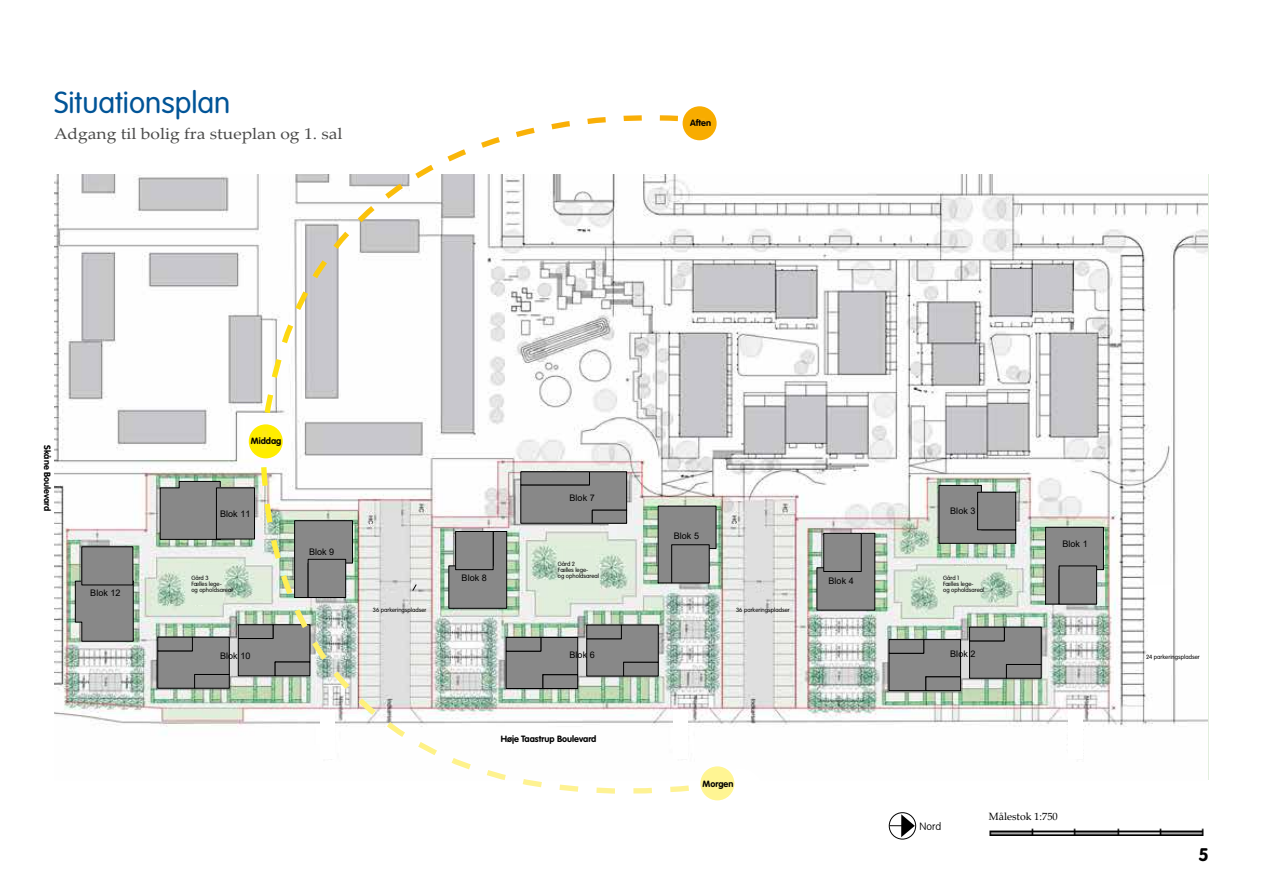
<style>
.page{position:relative;width:1263px;height:893px;background:#fff}
.page>*{position:absolute;margin:0;border:0;box-sizing:border-box;transform-origin:0 0}
.t1{font:300 30px "VAG Rounded Std";color:#005497}
.t2{font:700 18px "VAG Rounded Std";color:#000}
.t3{font:15.75px "Palatino Linotype";color:#4a4a49;scale:1.1 1}
.t4{font:10.5px "Palatino Linotype";color:#000}
.t5{font:100 10.5px "VAG Rounded Std";color:#000}
.t6{font:9px "Arial";color:#000}
.t7{font:700 9px "VAG Rounded Std";color:#000}
.t8{font:300 6px/6px "VAG Rounded Std";color:#000}
</style>
<div class="page">
<img style="left:54px;top:174px;width:1154px;height:561px">
<svg style="left:1045px;top:527px;width:58px;height:77px;background:#858685"></svg>
<div style="left:1059px;top:566px;width:38px;height:38px;background:#888"></div>
<div style="left:1059px;top:566px;width:38px;height:38px;border:1px solid #000"></div>
<svg style="left:939px;top:485px;width:77px;height:58px;background:#888989"></svg>
<div style="left:977px;top:492px;width:39px;height:38px;background:#888"></div>
<div style="left:977px;top:492px;width:39px;height:38px;border:1px solid #000"></div>
<svg style="left:817px;top:533px;width:58px;height:77px;background:#838383"></svg>
<div style="left:824px;top:533px;width:37px;height:38px;background:#888"></div>
<svg style="left:160px;top:481px;width:60px;height:58px;background:#868686"></svg>
<div style="left:216px;top:488px;width:38px;height:51px;background:#888"></div>
<div style="left:216px;top:488px;width:39px;height:51px;border:1px solid #000"></div>
<svg style="left:75px;top:581px;width:58px;height:60px;background:#858585"></svg>
<div style="left:82px;top:547px;width:51px;height:38px;background:#888"></div>
<svg style="left:238px;top:638px;width:20px;height:38px"></svg>
<div style="left:238px;top:625px;width:35px;height:13px;background:#888"></div>
<svg style="left:158px;top:637px;width:71px;height:51px;background:#828282"></svg>
<div style="left:195px;top:674px;width:34px;height:14px;background:#888"></div>
<div style="left:195px;top:674px;width:34px;height:14px;border:1px solid #000"></div>
<div style="left:158px;top:637px;width:34px;height:14px;background:#888"></div>
<div style="left:158px;top:637px;width:34px;height:14px;border:1px solid #000"></div>
<svg style="left:969px;top:627px;width:72px;height:51px;background:#828282"></svg>
<div style="left:1006px;top:664px;width:35px;height:14px;background:#888"></div>
<div style="left:1006px;top:664px;width:35px;height:14px;border:1px solid #000"></div>
<div style="left:969px;top:627px;width:35px;height:14px;background:#888"></div>
<div style="left:969px;top:627px;width:35px;height:14px;border:1px solid #000"></div>
<svg style="left:889px;top:639px;width:72px;height:52px;background:#7e7e7e"></svg>
<div style="left:926px;top:677px;width:34px;height:14px;background:#888"></div>
<div style="left:926px;top:677px;width:35px;height:14px;border:1px solid #000"></div>
<div style="left:889px;top:640px;width:35px;height:13px;background:#888"></div>
<div style="left:889px;top:639px;width:35px;height:14px;border:1px solid #000"></div>
<img style="left:989px;top:828px;width:215px;height:8px">
<div style="left:682px;top:106px;width:35px;height:34px;background:#f8ac00;border-radius:50%"></div>
<div style="left:249px;top:424px;width:34px;height:34px;background:#ffed00;border-radius:50%"></div>
<div style="left:700px;top:766px;width:34px;height:34px;background:#fff593;border-radius:50%"></div>
<svg style="left:258px;top:114px;width:464px;height:678px"></svg>
<div style="left:386px;top:593px;width:15px;height:41px;background:#dfdfdf"></div>
<div style="left:749px;top:593px;width:16px;height:41px;background:#dfdfdf"></div>
<div style="left:564px;top:549px;width:31px;height:42px;background:#e0eddc"></div>
<div style="left:191px;top:563px;width:32px;height:42px;background:#e0eddc"></div>
<div style="left:949px;top:567px;width:32px;height:37px;background:#e0eddc"></div>
<div style="left:1148px;top:586px;width:24px;height:84px;background:#fff"></div>
<div style="left:320px;top:710px;width:15px;height:49px;background:#fff"></div>
<div style="left:673px;top:710px;width:15px;height:49px;background:#fff"></div>
<div style="left:1068px;top:710px;width:15px;height:49px;background:#fff"></div>
<div style="left:889px;top:812px;width:27px;height:28px;border:1px solid #000;border-radius:50%"></div>
<svg style="left:889px;top:814px;width:26px;height:23px"></svg>
<h1 class="t1" style="left:54px;top:85px;width:178px">Situationsplan</h1>
<h3 class="t3" style="left:54px;top:122px;width:264px">Adgang til bolig fra stueplan og 1. sal</h3>
<h3 class="t7" style="left:690px;top:118px;width:22px">Aften</h3>
<h3 class="t7" style="left:53px;top:445px;width:68px;rotate:90deg">Skåne Boulevard</h3>
<h3 class="t6" style="left:90px;top:587px;width:32px">Blok 12</h3>
<h3 class="t7" style="left:251px;top:436px;width:32px">Middag</h3>
<h3 class="t6" style="left:569px;top:492px;width:27px">Blok 7</h3>
<h3 class="t6" style="left:220px;top:507px;width:32px">Blok 11</h3>
<h3 class="t6" style="left:950px;top:504px;width:27px">Blok 3</h3>
<h3 class="t6" style="left:309px;top:545px;width:27px">Blok 9</h3>
<h3 class="t6" style="left:674px;top:530px;width:27px">Blok 5</h3>
<h3 class="t6" style="left:1062px;top:537px;width:27px">Blok 1</h3>
<p class="t8" style="left:191px;top:575px;width:43px">Gård 3<br>Fælles lege-<br>og opholdsareal</p>
<h3 class="t6" style="left:462px;top:572px;width:27px">Blok 8</h3>
<p class="t8" style="left:558px;top:561px;width:43px">Gård 2<br>Fælles lege-<br>og opholdsareal</p>
<h3 class="t6" style="left:828px;top:575px;width:27px">Blok 4</h3>
<p class="t8" style="left:943px;top:575px;width:43px">Gård 1<br>Fælles lege-<br>og opholdsareal</p>
<p class="t8" style="left:373px;top:607px;width:55px">36 parkeringspladser</p>
<p class="t8" style="left:736px;top:607px;width:55px">36 parkeringspladser</p>
<h3 class="t6" style="left:220px;top:649px;width:32px">Blok 10</h3>
<h3 class="t6" style="left:569px;top:649px;width:27px">Blok 6</h3>
<h3 class="t6" style="left:950px;top:647px;width:27px">Blok 2</h3>
<p class="t8" style="left:1146px;top:654px;width:55px">24 parkeringspladser</p>
<h3 class="t7" style="left:501px;top:733px;width:97px">Høje Taastrup Boulevard</h3>
<h3 class="t7" style="left:702px;top:778px;width:32px">Morgen</h3>
<h3 class="t4" style="left:989px;top:809px;width:70px">Målestok 1:750</h3>
<h3 class="t5" style="left:920px;top:821px;width:23px">Nord</h3>
<h2 class="t2" style="left:1199px;top:844px;width:12px">5</h2>
</div>
